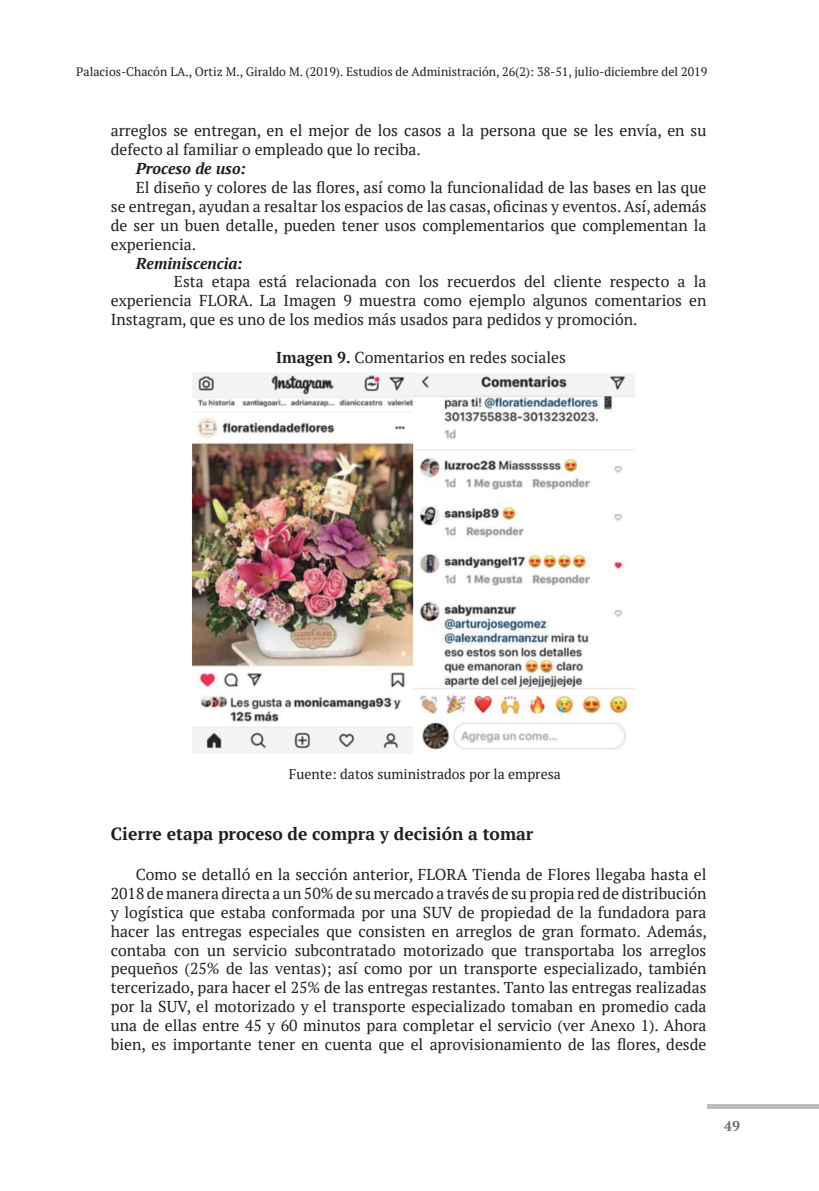
<style>
.page{position:relative;width:819px;height:1191px;background:#fff}
.page>*{position:absolute;margin:0;border:0;box-sizing:border-box;transform-origin:0 0}
.t1{font:700 17.5px "PT Serif";color:#231f20}
.t2{font:15.75px/18.9px "PT Serif";color:#231f20;text-align:justify}
.t3{font:italic 700 15.75px "PT Serif";color:#231f20}
.t4{font:14px "PT Serif";color:#231f20}
.t5{font:700 14px "PT Serif";color:#6c6d70}
.t6{font:12.25px "PT Serif";color:#231f20}
.s1{font-weight:700}
</style>
<div class="page">
<div style="left:707px;top:1104px;width:112px;height:5px;background:#bcbdc0"></div>
<img style="left:192px;top:373px;width:442px;height:380px">
<p class="t6" style="left:76px;top:64px;width:632px">Palacios-Chacón LA., Ortiz M., Giraldo M. (2019). Estudios de Administración, 26(2): 38-51, julio-diciembre del 2019</p>
<p class="t2" style="left:111px;top:121px;width:597px">arreglos se entregan, en el mejor de los casos a la persona que se les envía, en su defecto al familiar o empleado que lo reciba.</p>
<p class="t3" style="left:136px;top:158px;width:112px">Proceso de uso:</p>
<p class="t2" style="left:111px;top:178px;width:597px;text-indent:25px">El diseño y colores de las flores, así como la funcionalidad de las bases en las que se entregan, ayudan a resaltar los espacios de las casas, oficinas y eventos. Así, además de ser un buen detalle, pueden tener usos complementarios que complementan la experiencia.</p>
<p class="t3" style="left:136px;top:253px;width:109px">Reminiscencia:</p>
<p class="t2" style="left:111px;top:272px;width:597px;text-indent:63px">Esta etapa está relacionada con los recuerdos del cliente respecto a la experiencia FLORA. La Imagen 9 muestra como ejemplo algunos comentarios en Instagram, que es uno de los medios más usados para pedidos y promoción.</p>
<p class="t2" style="left:276px;top:348px;width:291px"><span class="s1">Imagen 9.</span> Comentarios en redes sociales</p>
<p class="t4" style="left:289px;top:765px;width:273px">Fuente: datos suministrados por la empresa</p>
<p class="t1" style="left:111px;top:822px;width:424px">Cierre etapa proceso de compra y decisión a tomar</p>
<p class="t2" style="left:111px;top:864px;width:597px;text-indent:25px">Como se detalló en la sección anterior, FLORA Tienda de Flores llegaba hasta el 2018 de manera directa a un 50% de su mercado a través de su propia red de distribución y logística que estaba conformada por una SUV de propiedad de la fundadora para hacer las entregas especiales que consisten en arreglos de gran formato. Además, contaba con un servicio subcontratado motorizado que transportaba los arreglos pequeños (25% de las ventas); así como por un transporte especializado, también tercerizado, para hacer el 25% de las entregas restantes. Tanto las entregas realizadas por la SUV, el motorizado y el transporte especializado tomaban en promedio cada una de ellas entre 45 y 60 minutos para completar el servicio (ver Anexo 1). Ahora bien, es importante tener en cuenta que el aprovisionamiento de las flores, desde</p>
<p class="t5" style="left:724px;top:1116px;width:17px">49</p>
</div>
